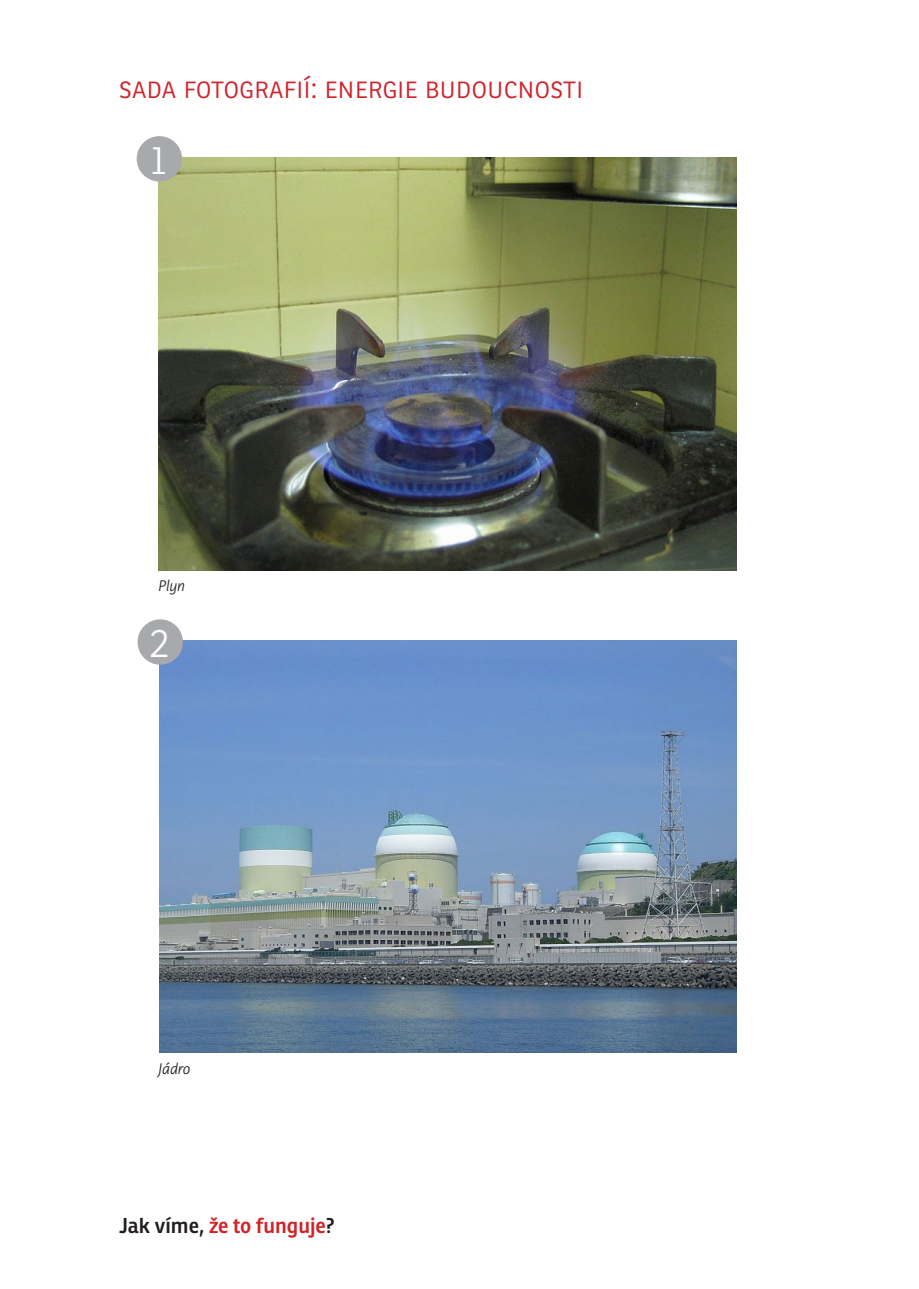
<style>
.page{position:relative;width:919px;height:1289px;background:#fff}
.page>*{position:absolute;margin:0;border:0;box-sizing:border-box;transform-origin:0 0}
.t1{font:300 39px "Ronnia";color:#fff}
.zaznamový_arch{font:300 28.5px "Ronnia";color:#d1232a}
.t2{font:600 21px "Ronnia";color:#d1232a}
.text{font:italic 300 16.5px "Karmina Sans";color:#231f20}
.s1{color:#231f20}
</style>
<div class="page">
<img style="left:158px;top:157px;width:578px;height:413px">
<div style="left:137px;top:136px;width:45px;height:45px;background:#a8a9ad;border-radius:50%"></div>
<img style="left:159px;top:640px;width:577px;height:412px">
<div style="left:137px;top:619px;width:46px;height:45px;background:#a8a9ad;border-radius:50%"></div>
<p class="zaznamový_arch" style="left:119px;top:70px;width:465px">Sada fotografií: Energie budoucnosti</p>
<p class="t1" style="left:150px;top:136px;width:18px">1</p>
<p class="text" style="left:158px;top:577px;width:28px">Plyn</p>
<p class="t1" style="left:150px;top:619px;width:21px">2</p>
<p class="text" style="left:158px;top:1059px;width:34px">Jádro</p>
<p class="t2" style="left:119px;top:1212px;width:217px"><span class="s1">Jak víme,</span> že to funguje<span class="s1">?</span></p>
</div>
